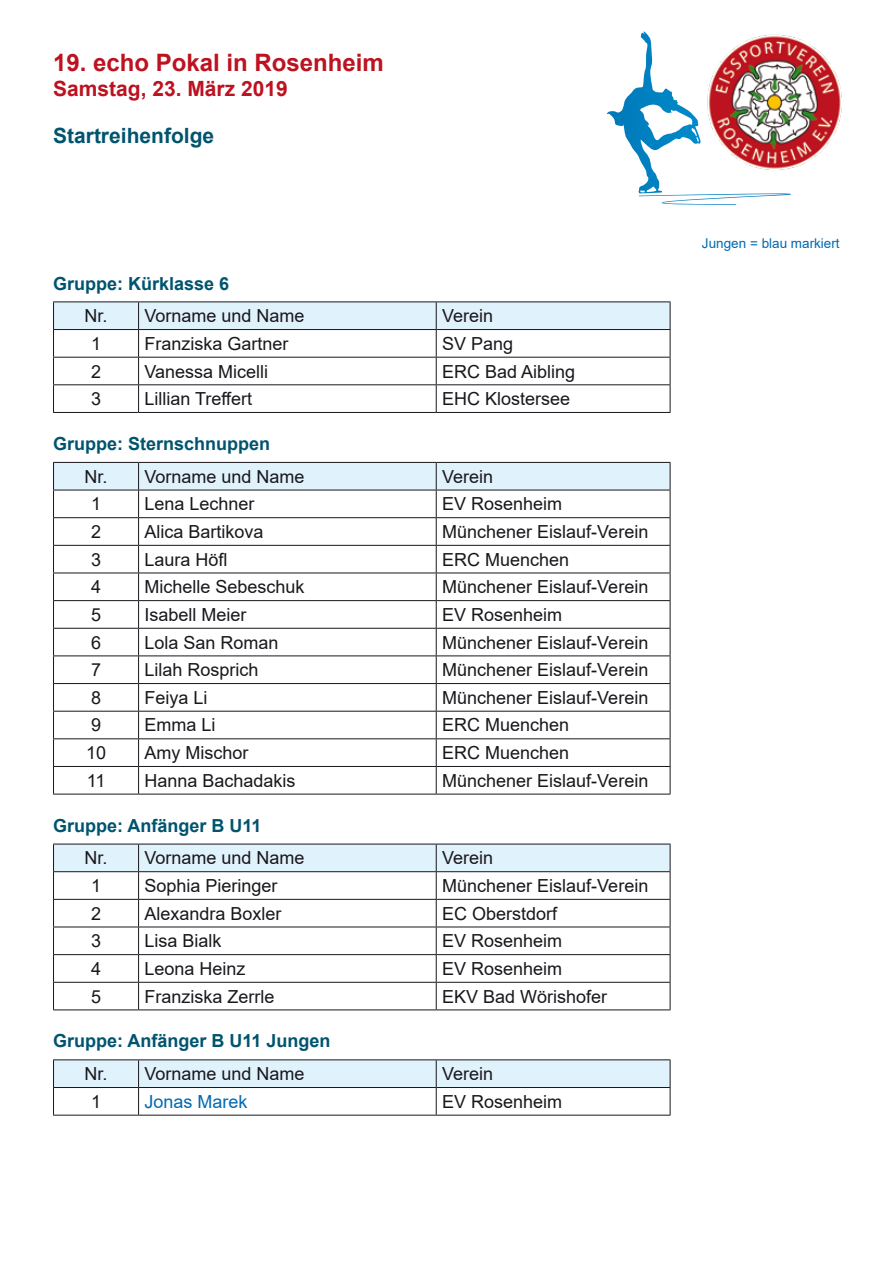
<style>
.page{position:relative;width:893px;height:1263px;background:#fff}
.page>*{position:absolute;margin:0;border:0;box-sizing:border-box;transform-origin:0 0}
.t1{font:700 24px "Arial";color:#bd1220}
.t2{font:700 21px "Arial";color:#bd1220}
.t3{font:700 21px "Arial";color:#00546e}
.t4{font:18px "Arial";color:#1a171c}
.t5{font:700 18px "Arial";color:#00546e}
.t6{font:18px "Arial";color:#006ab3}
.t7{font:13.5px "Arial";color:#006ab3}
</style>
<div class="page">
<img style="left:791px;top:36px;width:51px;height:132px">
<svg style="left:607px;top:31px;width:184px;height:174px"></svg>
<hr style="left:53px;top:301px;width:86px;height:1px;background:#1a171c">
<hr style="left:139px;top:301px;width:297px;height:1px;background:#1a171c">
<hr style="left:436px;top:301px;width:234px;height:1px;background:#1a171c">
<svg style="left:53px;top:302px;width:618px;height:110px"></svg>
<hr style="left:53px;top:412px;width:86px;height:1px;background:#1a171c">
<hr style="left:139px;top:412px;width:297px;height:1px;background:#1a171c">
<hr style="left:436px;top:412px;width:234px;height:1px;background:#1a171c">
<svg style="left:53px;top:462px;width:618px;height:332px"></svg>
<hr style="left:53px;top:794px;width:86px;height:1px;background:#1a171c">
<hr style="left:139px;top:794px;width:297px;height:1px;background:#1a171c">
<hr style="left:436px;top:794px;width:234px;height:1px;background:#1a171c">
<svg style="left:53px;top:844px;width:618px;height:165px"></svg>
<hr style="left:53px;top:1009px;width:86px;height:1px;background:#1a171c">
<hr style="left:139px;top:1009px;width:297px;height:1px;background:#1a171c">
<hr style="left:436px;top:1009px;width:234px;height:1px;background:#1a171c">
<hr style="left:53px;top:1059px;width:86px;height:1px;background:#1a171c">
<hr style="left:139px;top:1059px;width:297px;height:1px;background:#1a171c">
<hr style="left:436px;top:1059px;width:234px;height:1px;background:#1a171c">
<svg style="left:53px;top:1060px;width:618px;height:55px"></svg>
<hr style="left:53px;top:1115px;width:86px;height:1px;background:#1a171c">
<hr style="left:139px;top:1115px;width:297px;height:1px;background:#1a171c">
<hr style="left:436px;top:1115px;width:234px;height:1px;background:#1a171c">
<h1 class="t1" style="left:53px;top:45px;width:332px">19. echo Pokal in Rosenheim</h1>
<p class="t2" style="left:53px;top:74px;width:236px">Samstag, 23. März 2019</p>
<p class="t3" style="left:53px;top:120px;width:163px">Startreihenfolge</p>
<p class="t5" style="left:53px;top:270px;width:178px">Gruppe: Kürklasse 6</p>
<p class="t4" style="left:85px;top:304px;width:222px">Nr. Vorname und Name</p>
<p class="t4" style="left:442px;top:304px;width:53px">Verein</p>
<p class="t4" style="left:91px;top:331px;width:12px">1</p>
<p class="t4" style="left:145px;top:331px;width:146px">Franziska Gartner</p>
<p class="t4" style="left:442px;top:331px;width:73px">SV Pang</p>
<p class="t4" style="left:91px;top:359px;width:12px">2</p>
<p class="t4" style="left:145px;top:359px;width:125px">Vanessa Micelli</p>
<p class="t4" style="left:442px;top:359px;width:135px">ERC Bad Aibling</p>
<p class="t4" style="left:91px;top:386px;width:12px">3</p>
<p class="t4" style="left:145px;top:386px;width:109px">Lillian Treffert</p>
<p class="t4" style="left:442px;top:386px;width:130px">EHC Klostersee</p>
<p class="t5" style="left:53px;top:431px;width:219px">Gruppe: Sternschnuppen</p>
<p class="t4" style="left:85px;top:464px;width:222px">Nr. Vorname und Name</p>
<p class="t4" style="left:442px;top:464px;width:53px">Verein</p>
<p class="t4" style="left:91px;top:492px;width:12px">1</p>
<p class="t4" style="left:145px;top:492px;width:112px">Lena Lechner</p>
<p class="t4" style="left:442px;top:492px;width:122px">EV Rosenheim</p>
<p class="t4" style="left:91px;top:519px;width:12px">2</p>
<p class="t4" style="left:145px;top:519px;width:121px">Alica Bartikova</p>
<p class="t4" style="left:442px;top:519px;width:208px">Münchener Eislauf-Verein</p>
<p class="t4" style="left:91px;top:547px;width:12px">3</p>
<p class="t4" style="left:145px;top:547px;width:85px">Laura Höfl</p>
<p class="t4" style="left:442px;top:547px;width:129px">ERC Muenchen</p>
<p class="t4" style="left:91px;top:575px;width:12px">4</p>
<p class="t4" style="left:145px;top:575px;width:162px">Michelle Sebeschuk</p>
<p class="t4" style="left:442px;top:575px;width:208px">Münchener Eislauf-Verein</p>
<p class="t4" style="left:91px;top:602px;width:12px">5</p>
<p class="t4" style="left:145px;top:602px;width:104px">Isabell Meier</p>
<p class="t4" style="left:442px;top:602px;width:122px">EV Rosenheim</p>
<p class="t4" style="left:91px;top:630px;width:12px">6</p>
<p class="t4" style="left:145px;top:630px;width:136px">Lola San Roman</p>
<p class="t4" style="left:442px;top:630px;width:208px">Münchener Eislauf-Verein</p>
<p class="t4" style="left:91px;top:657px;width:12px">7</p>
<p class="t4" style="left:145px;top:657px;width:116px">Lilah Rosprich</p>
<p class="t4" style="left:442px;top:657px;width:208px">Münchener Eislauf-Verein</p>
<p class="t4" style="left:91px;top:685px;width:12px">8</p>
<p class="t4" style="left:145px;top:685px;width:65px">Feiya Li</p>
<p class="t4" style="left:442px;top:685px;width:208px">Münchener Eislauf-Verein</p>
<p class="t4" style="left:91px;top:713px;width:12px">9</p>
<p class="t4" style="left:145px;top:713px;width:73px">Emma Li</p>
<p class="t4" style="left:442px;top:713px;width:129px">ERC Muenchen</p>
<p class="t4" style="left:86px;top:740px;width:22px">10</p>
<p class="t4" style="left:145px;top:740px;width:106px">Amy Mischor</p>
<p class="t4" style="left:442px;top:740px;width:129px">ERC Muenchen</p>
<p class="t4" style="left:87px;top:768px;width:20px">11</p>
<p class="t4" style="left:145px;top:768px;width:153px">Hanna Bachadakis</p>
<p class="t4" style="left:442px;top:768px;width:208px">Münchener Eislauf-Verein</p>
<p class="t5" style="left:53px;top:812px;width:210px">Gruppe: Anfänger B U11</p>
<p class="t4" style="left:85px;top:846px;width:222px">Nr. Vorname und Name</p>
<p class="t4" style="left:442px;top:846px;width:53px">Verein</p>
<p class="t4" style="left:91px;top:873px;width:12px">1</p>
<p class="t4" style="left:145px;top:873px;width:135px">Sophia Pieringer</p>
<p class="t4" style="left:442px;top:873px;width:208px">Münchener Eislauf-Verein</p>
<p class="t4" style="left:91px;top:901px;width:12px">2</p>
<p class="t4" style="left:145px;top:901px;width:139px">Alexandra Boxler</p>
<p class="t4" style="left:442px;top:901px;width:117px">EC Oberstdorf</p>
<p class="t4" style="left:91px;top:929px;width:12px">3</p>
<p class="t4" style="left:145px;top:929px;width:79px">Lisa Bialk</p>
<p class="t4" style="left:442px;top:929px;width:122px">EV Rosenheim</p>
<p class="t4" style="left:91px;top:956px;width:12px">4</p>
<p class="t4" style="left:145px;top:956px;width:103px">Leona Heinz</p>
<p class="t4" style="left:442px;top:956px;width:122px">EV Rosenheim</p>
<p class="t4" style="left:91px;top:984px;width:12px">5</p>
<p class="t4" style="left:145px;top:984px;width:132px">Franziska Zerrle</p>
<p class="t4" style="left:442px;top:984px;width:167px">EKV Bad Wörishofer</p>
<p class="t5" style="left:53px;top:1028px;width:279px">Gruppe: Anfänger B U11 Jungen</p>
<p class="t4" style="left:85px;top:1061px;width:222px">Nr. Vorname und Name</p>
<p class="t4" style="left:442px;top:1061px;width:53px">Verein</p>
<p class="t4" style="left:91px;top:1089px;width:12px">1</p>
<p class="t6" style="left:145px;top:1089px;width:105px">Jonas Marek</p>
<p class="t4" style="left:442px;top:1089px;width:122px">EV Rosenheim</p>
<p class="t7" style="left:702px;top:234px;width:139px">Jungen = blau markiert</p>
</div>
